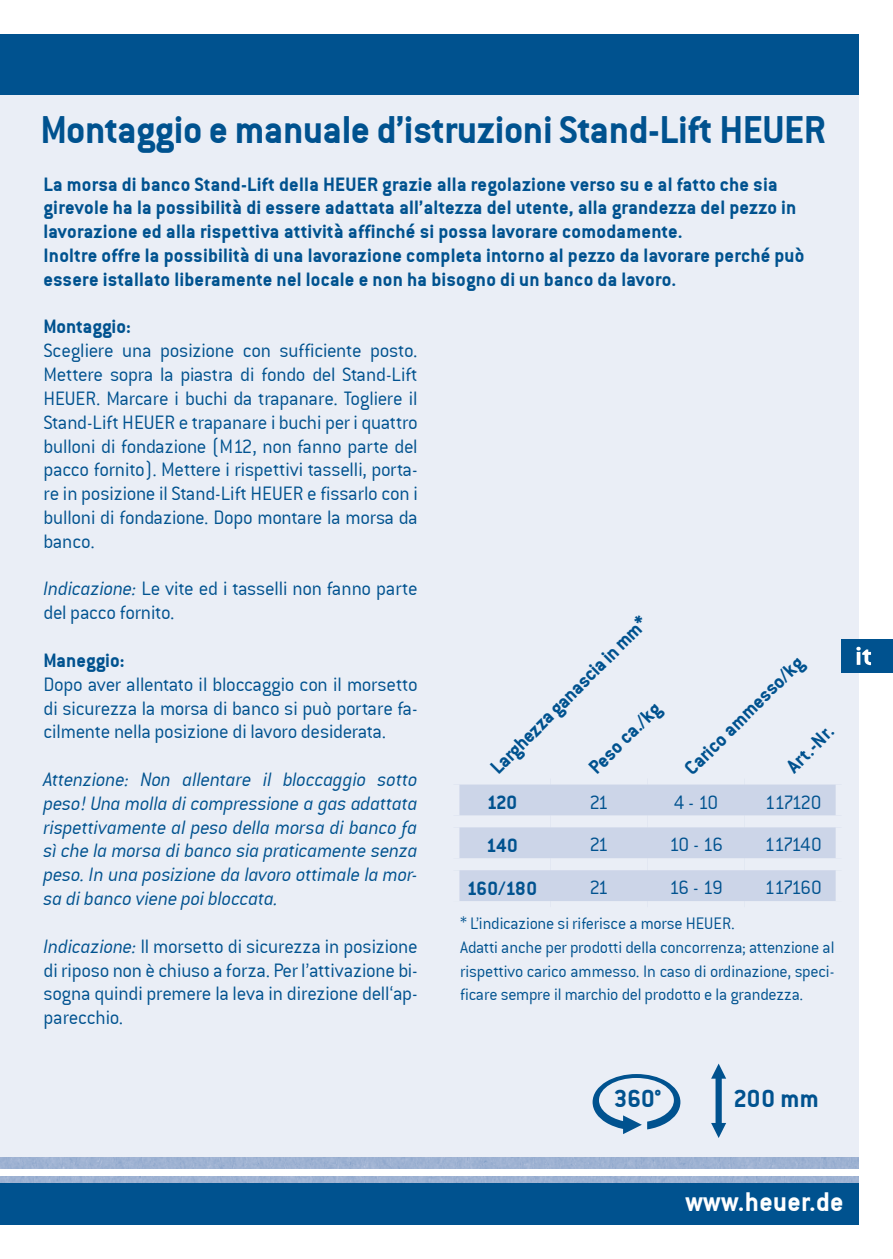
<style>
.page{position:relative;width:893px;height:1259px;background:#fff}
.page>*{position:absolute;margin:0;border:0;box-sizing:border-box;transform-origin:0 0}
.t1{font:42px "Conduit ITCTT Bold";letter-spacing:-.01em;color:#00528f}
.t2{font:29.1px "Conduit ITCTT Bold";letter-spacing:.01em;color:#fff}
.t3{font:27px "Conduit ITCTT Bold";letter-spacing:.01em;color:#00528f}
.t4{font:21.3px "Conduit ITCTT Bold";color:#00528f}
.t5{font:21px/23.7px "Conduit ITCTT Light";letter-spacing:-.015em;color:#00528f;text-align:justify}
.t6{font:21px/23.7px "Conduit ITCTT Bold";letter-spacing:.01em;color:#00528f}
.t7{font:italic 21px/23.7px "Conduit ITCTT Light";letter-spacing:-.015em;color:#00528f;text-align:justify}
.t8{font:18px/23.7px "Conduit ITCTT Light";letter-spacing:-.015em;color:#00528f;text-align:justify}
.s1{font-style:italic}
</style>
<div class="page">
<div style="left:0;top:34px;width:859px;height:1191px;background:#eaeef6"></div>
<div style="left:0;top:1182px;width:859px;height:43px;background:#00528f"></div>
<img style="left:0;top:1157px;width:859px;height:25px">
<div style="left:0;top:1170px;width:859px;height:6px;background:#fff"></div>
<div style="left:0;top:34px;width:859px;height:60px;background:#00528f"></div>
<div style="left:459px;top:784px;width:377px;height:117px;background:#ccd5e8"></div>
<div style="left:447px;top:815px;width:103px;height:12px;background:#eaeef6"></div>
<div style="left:550px;top:815px;width:97px;height:12px;background:#eaeef6"></div>
<div style="left:647px;top:815px;width:98px;height:12px;background:#eaeef6"></div>
<div style="left:745px;top:815px;width:103px;height:12px;background:#eaeef6"></div>
<div style="left:447px;top:858px;width:103px;height:12px;background:#eaeef6"></div>
<div style="left:550px;top:858px;width:97px;height:12px;background:#eaeef6"></div>
<div style="left:647px;top:858px;width:98px;height:12px;background:#eaeef6"></div>
<div style="left:745px;top:858px;width:103px;height:12px;background:#eaeef6"></div>
<svg style="left:593px;top:1074px;width:87px;height:60px"></svg>
<svg style="left:711px;top:1063px;width:15px;height:75px"></svg>
<div style="left:842px;top:639px;width:51px;height:33px;background:#00528f"></div>
<svg style="left:856px;top:647px;width:15px;height:18px"></svg>
<p class="t1" style="left:40px;top:105px;width:787px">Montaggio e manuale d’istruzioni Stand-Lift HEUER</p>
<p class="t6" style="left:43px;top:172px;width:754px">La morsa di banco Stand-Lift della HEUER grazie alla regolazione verso su e al fatto che sia girevole ha la possibilità di essere adattata all’altezza del utente, alla grandezza del pezzo in lavorazione ed alla rispettiva attività affinché si possa lavorare comodamente.</p>
<p class="t6" style="left:43px;top:243px;width:763px">Inoltre offre la possibilità di una lavorazione completa intorno al pezzo da lavorare perché può essere istallato liberamente nel locale e non ha bisogno di un banco da lavoro.</p>
<p class="t6" style="left:43px;top:315px;width:89px">Montaggio:</p>
<p class="t5" style="left:43px;top:339px;width:376px">Scegliere una posizione con sufficiente posto.<br>Mettere sopra la piastra di fondo del Stand-Lift HEUER. Marcare i buchi da trapanare. Togliere il Stand-Lift HEUER e trapanare i buchi per i quattro bulloni di fondazione (M12, non fanno parte del pacco fornito). Mettere i rispettivi tasselli, porta&shy;re in posizione il Stand-Lift HEUER e fissarlo con i bulloni di fondazione. Dopo montare la morsa da banco.</p>
<p class="t5" style="left:43px;top:577px;width:376px"><span class="s1">Indicazione:</span> Le vite ed i tasselli non fanno parte del pacco fornito.</p>
<p class="t6" style="left:43px;top:648px;width:83px">Maneggio:</p>
<p class="t5" style="left:43px;top:672px;width:376px">Dopo aver allentato il bloccaggio con il morsetto di sicurezza la morsa di banco si può portare fa&shy;cilmente nella posizione di lavoro desiderata.</p>
<p class="t7" style="left:43px;top:767px;width:376px">Attenzione: Non allentare il bloccaggio sotto peso! Una molla di compressione a gas adattata rispettivamente al peso della morsa di banco fa sì che la morsa di banco sia praticamente senza peso. In una posizione da lavoro ottimale la mor&shy;sa di banco viene poi bloccata.</p>
<p class="t5" style="left:43px;top:934px;width:376px"><span class="s1">Indicazione:</span> Il morsetto di sicurezza in posizione di riposo non è chiuso a forza. Per l’attivazione bi&shy;sogna quindi premere la leva in direzione dell‘ap&shy;parecchio.</p>
<p class="t4" style="left:485px;top:761px;width:214px;rotate:-45deg">Larghezza ganascia in mm*</p>
<p class="t4" style="left:679px;top:763px;width:160px;rotate:-45deg">Carico ammesso/kg</p>
<p class="t4" style="left:583px;top:762px;width:94px;rotate:-45deg">Peso ca./kg</p>
<p class="t4" style="left:781px;top:760px;width:60px;rotate:-45deg">Art.-Nr.</p>
<p class="t6" style="left:487px;top:790px;width:32px">120</p>
<p class="t5" style="left:589px;top:790px;width:21px">21</p>
<p class="t5" style="left:674px;top:790px;width:46px">4 - 10</p>
<p class="t5" style="left:765px;top:790px;width:58px">117120</p>
<p class="t6" style="left:486px;top:833px;width:33px">140</p>
<p class="t5" style="left:589px;top:833px;width:21px">21</p>
<p class="t5" style="left:669px;top:833px;width:55px">10 - 16</p>
<p class="t5" style="left:764px;top:833px;width:59px">117140</p>
<p class="t6" style="left:467px;top:876px;width:72px">160/180</p>
<p class="t5" style="left:589px;top:876px;width:21px">21</p>
<p class="t5" style="left:669px;top:876px;width:55px">16 - 19</p>
<p class="t5" style="left:764px;top:876px;width:59px">117160</p>
<p class="t8" style="left:460px;top:911px;width:276px">* L’indicazione si riferisce a morse HEUER.</p>
<p class="t8" style="left:460px;top:935px;width:376px">Adatti anche per prodotti della concorrenza; attenzione al rispettivo carico ammesso. In caso di ordinazione, speci&shy;ficare sempre il marchio del prodotto e la grandezza.</p>
<p class="t3" style="left:614px;top:1083px;width:49px">360°</p>
<p class="t3" style="left:733px;top:1083px;width:87px">200 mm</p>
<h2 class="t2" style="left:685px;top:1185px;width:160px">www.heuer.de</h2>
</div>
